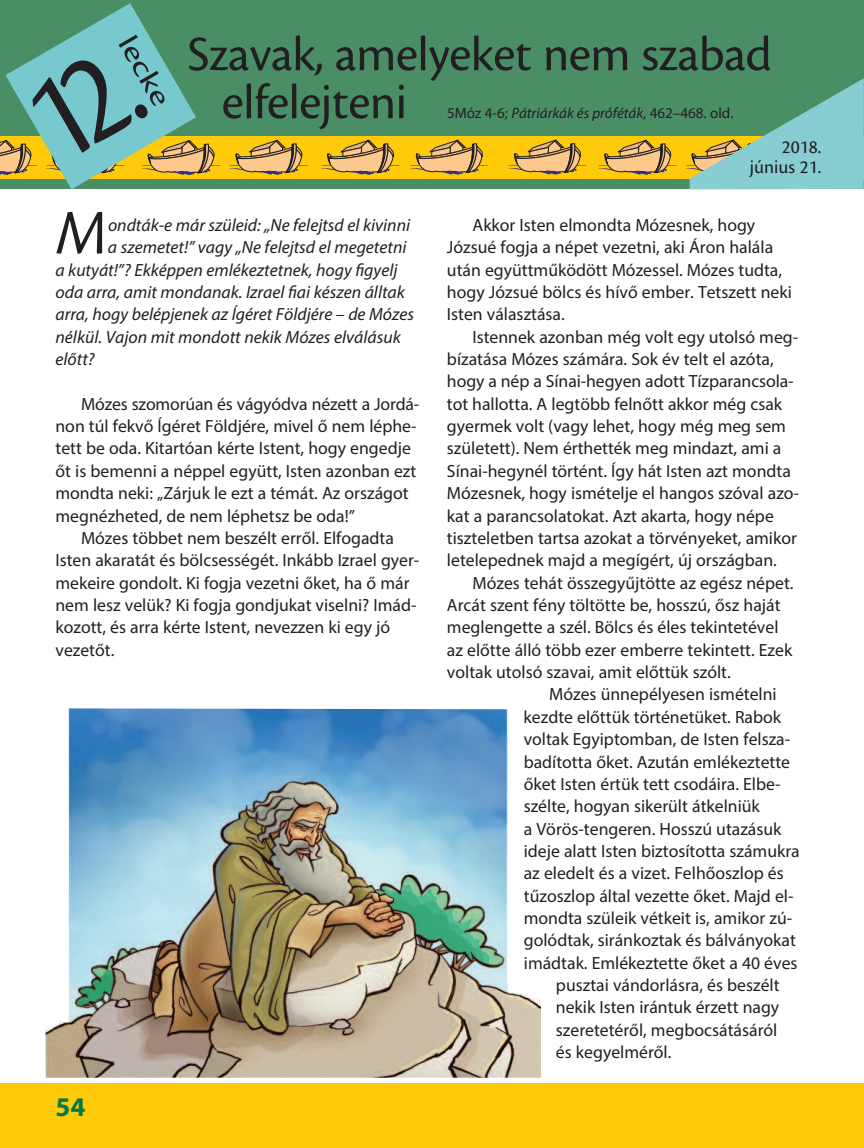
<style>
.page{position:relative;width:864px;height:1148px;background:#fff}
.page>*{position:absolute;margin:0;border:0;box-sizing:border-box;transform-origin:0 0}
.t1{font:italic 65.85px "Cronos Pro";color:#231f20}
.t2{font:51px/48px "Cronos Pro";letter-spacing:-.01em;color:#231f20}
.t3{font:30px "Cronos Pro";color:#231f20;scale:1.3 1}
.t4{font:700 27px "Myriad Pro";color:#017a47}
.t5{font:19.5px/20.2px "Cronos Pro";color:#231f20;text-align:right}
.t6{font:17.7px/22.4px "Myriad Pro";color:#231f20}
.t7{font:italic 17.7px "Myriad Pro";color:#231f20}
.t8{font:15px "Myriad Pro";color:#231f20}
.s1{font-style:italic}
</style>
<div class="page">
<div style="left:0;top:0;width:864px;height:189px;background:#4a8e65"></div>
<div style="left:0;top:136px;width:864px;height:43px;background:#feca0a"></div>
<svg style="left:598px;top:140px;width:79px;height:35px"></svg>
<svg style="left:508px;top:140px;width:79px;height:35px"></svg>
<svg style="left:410px;top:140px;width:79px;height:35px"></svg>
<svg style="left:321px;top:140px;width:79px;height:35px"></svg>
<svg style="left:230px;top:140px;width:78px;height:35px"></svg>
<div style="left:0;top:1082px;width:864px;height:66px;background:#feca0a"></div>
<img style="left:46px;top:708px;width:495px;height:369px">
<svg style="left:686px;top:78px;width:178px;height:111px"></svg>
<svg style="left:0;top:3px;width:220px;height:186px"></svg>
<h3 class="t3" style="left:135px;top:32px;width:61px;rotate:60deg">lecke</h3>
<h2 class="t2" style="left:222px;top:34px;width:552px;text-indent:-34px">Szavak, amelyeket nem szabad elfelejteni</h2>
<p class="t8" style="left:447px;top:107px;width:288px">5Móz 4-6; <span class="s1">Pátriárkák és próféták</span>, 462–468. old.</p>
<p class="t5" style="left:750px;top:138px;width:73px">2018. június 21.</p>
<h1 class="t1" style="left:56px;top:208px;width:54px">M</h1>
<p class="t7" style="left:108px;top:218px;width:304px">ondták-e már szüleid: „Ne felejtsd el kivinni</p>
<p class="t7" style="left:108px;top:241px;width:300px">a szemetet!” vagy „Ne felejtsd el megetetni</p>
<p class="t7" style="left:55px;top:263px;width:343px">a kutyát!”? Ekképpen emlékeztetnek, hogy figyelj</p>
<p class="t7" style="left:55px;top:285px;width:351px">oda arra, amit mondanak. Izrael fiai készen álltak</p>
<p class="t7" style="left:55px;top:308px;width:360px">arra, hogy belépjenek az Ígéret Földjére – de Mózes</p>
<p class="t7" style="left:55px;top:330px;width:347px">nélkül. Vajon mit mondott nekik Mózes elválásuk</p>
<p class="t7" style="left:55px;top:352px;width:41px">előtt?</p>
<p class="t6" style="left:55px;top:394px;width:365px;text-indent:26px">Mózes szomorúan és vágyódva nézett a Jordá&shy;non túl fekvő Ígéret Földjére, mivel ő nem léphe&shy;tett be oda. Kitartóan kérte Istent, hogy engedje őt is bemenni a néppel együtt, Isten azonban ezt mondta neki: „Zárjuk le ezt a témát. Az országot megnézheted, de nem léphetsz be oda!”</p>
<p class="t6" style="left:55px;top:528px;width:365px;text-indent:26px">Mózes többet nem beszélt erről. Elfogadta Isten akaratát és bölcsességét. Inkább Izrael gyer&shy;mekeire gondolt. Ki fogja vezetni őket, ha ő már nem lesz velük? Ki fogja gondjukat viselni? Imád&shy;kozott, és arra kérte Istent, nevezzen ki egy jó vezetőt.</p>
<h3 class="t4" style="left:56px;top:1096px;width:31px">54</h3>
<p class="t6" style="left:447px;top:215px;width:346px;text-indent:26px">Akkor Isten elmondta Mózesnek, hogy Józsué fogja a népet vezetni, aki Áron halála után együttműködött Mózessel. Mózes tudta, hogy Józsué bölcs és hívő ember. Tetszett neki Isten választása.</p>
<p class="t6" style="left:447px;top:327px;width:354px;text-indent:26px">Istennek azonban még volt egy utolsó meg&shy;bízatása Mózes számára. Sok év telt el azóta, hogy a nép a Sínai-hegyen adott Tízparancsola&shy;tot hallotta. A legtöbb felnőtt akkor még csak gyermek volt (vagy lehet, hogy még meg sem született). Nem érthették meg mindazt, ami a Sínai-hegynél történt. Így hát Isten azt mondta Mózesnek, hogy ismételje el hangos szóval azo&shy;kat a parancsolatokat. Azt akarta, hogy népe tiszteletben tartsa azokat a törvényeket, amikor letelepednek majd a megígért, új országban.</p>
<p class="t6" style="left:472px;top:573px;width:323px">Mózes tehát összegyűjtötte az egész népet.</p>
<p class="t6" style="left:447px;top:595px;width:335px">Arcát szent fény töltötte be, hosszú, ősz haját</p>
<p class="t6" style="left:447px;top:617px;width:333px">meglengette a szél. Bölcs és éles tekintetével</p>
<p class="t6" style="left:447px;top:640px;width:347px">az előtte álló több ezer emberre tekintett. Ezek</p>
<p class="t6" style="left:447px;top:662px;width:285px">voltak utolsó szavai, amit előttük szólt.</p>
<p class="t6" style="left:549px;top:684px;width:229px">Mózes ünnepélyesen ismételni</p>
<p class="t6" style="left:524px;top:707px;width:259px">kezdte előttük történetüket. Rabok</p>
<p class="t6" style="left:524px;top:729px;width:268px">voltak Egyiptomban, de Isten felsza-</p>
<p class="t6" style="left:524px;top:751px;width:268px">badította őket. Azután emlékeztette</p>
<p class="t6" style="left:524px;top:774px;width:258px">őket Isten értük tett csodáira. Elbe-</p>
<p class="t6" style="left:524px;top:796px;width:238px">szélte, hogyan sikerült átkelniük</p>
<p class="t6" style="left:524px;top:819px;width:259px">a Vörös-tengeren. Hosszú utazásuk</p>
<p class="t6" style="left:524px;top:841px;width:278px">ideje alatt Isten biztosította számukra</p>
<p class="t6" style="left:524px;top:863px;width:262px">az eledelt és a vizet. Felhőoszlop és</p>
<p class="t6" style="left:524px;top:886px;width:271px">tűzoszlop által vezette őket. Majd el-</p>
<p class="t6" style="left:524px;top:908px;width:270px">mondta szüleik vétkeit is, amikor zú-</p>
<p class="t6" style="left:524px;top:930px;width:274px">golódtak, siránkoztak és bálványokat</p>
<p class="t6" style="left:524px;top:953px;width:275px">imádtak. Emlékeztette őket a 40 éves</p>
<p class="t6" style="left:556px;top:975px;width:225px">pusztai vándorlásra, és beszélt</p>
<p class="t6" style="left:556px;top:997px;width:225px">nekik Isten irántuk érzett nagy</p>
<p class="t6" style="left:556px;top:1020px;width:223px">szeretetéről, megbocsátásáról</p>
<p class="t6" style="left:556px;top:1042px;width:117px">és kegyelméről.</p>
</div>
